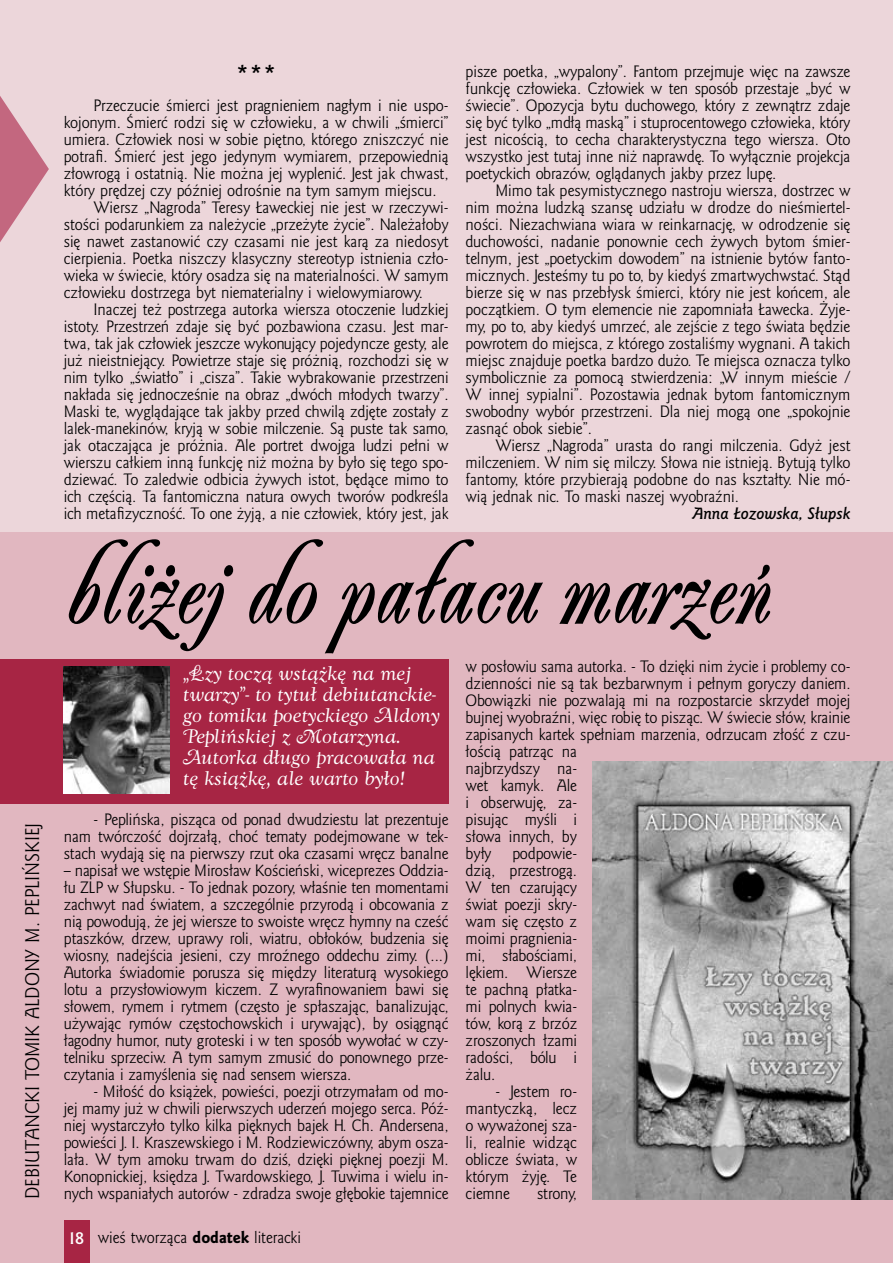
<style>
.page{position:relative;width:893px;height:1263px;background:#ecd6da}
.page>*{position:absolute;margin:0;border:0;box-sizing:border-box;transform-origin:0 0}
.t1{font:700 115.2px "Ailanthus EFN";letter-spacing:.02em;color:#000;scale:.83 1}
.t2{font:700 21px "Goldy EFN";color:#000}
.t3{font:18px/21px "Goldy Swash EFN";letter-spacing:-.01em;color:#fff}
.t4{font:18px "Goldy EFN";color:#000}
.t5{font:15px/17px "Goldy EFN";letter-spacing:-.005em;color:#000;text-align:justify}
.t6{font:italic 700 15px "Goldy EFN";color:#000}
.s1{font-weight:700;font-size:16.5px;color:#fff}
.s2{font-family:"Goldy EFN Heavy"}
</style>
<div class="page">
<div style="left:0;top:533px;width:893px;height:730px;background:#e1b7c0"></div>
<div style="left:64px;top:1220px;width:25px;height:43px;background:#a72544"></div>
<div style="left:0;top:659px;width:449px;height:145px;background:#a72544"></div>
<img style="left:592px;top:761px;width:301px;height:438px">
<svg style="left:0;top:96px;width:49px;height:146px"></svg>
<img style="left:64px;top:666px;width:106px;height:128px">
<p class="t4" style="left:22px;top:1199px;width:377px;rotate:-90deg">Debiutancki tomik Aldony m . Pepliński ej</p>
<h2 class="t2" style="left:237px;top:60px;width:40px">***</h2>
<p class="t5" style="left:94px;top:97px;width:357px">Przeczucie śmierci jest pragnieniem nagłym i nie uspo-</p>
<p class="t5" style="left:64px;top:114px;width:386px">kojonym. Śmierć rodzi się w człowieku, a w chwili „śmierci”</p>
<p class="t5" style="left:64px;top:131px;width:386px">umiera. Człowiek nosi w sobie piętno, którego zniszczyć nie</p>
<p class="t5" style="left:64px;top:148px;width:386px">potrafi. Śmierć jest jego jedynym wymiarem, przepowiednią</p>
<p class="t5" style="left:64px;top:165px;width:386px">złowrogą i ostatnią. Nie można jej wyplenić. Jest jak chwast,</p>
<p class="t5" style="left:64px;top:182px;width:374px">który prędzej czy później odrośnie na tym samym miejscu.</p>
<p class="t5" style="left:94px;top:199px;width:357px">Wiersz „Nagroda” Teresy Ławeckiej nie jest w rzeczywi-</p>
<p class="t5" style="left:64px;top:216px;width:386px">stości podarunkiem za należycie „przeżyte życie”. Należałoby</p>
<p class="t5" style="left:64px;top:233px;width:386px">się nawet zastanowić czy czasami nie jest karą za niedosyt</p>
<p class="t5" style="left:64px;top:250px;width:386px">cierpienia. Poetka niszczy klasyczny stereotyp istnienia czło-</p>
<p class="t5" style="left:64px;top:267px;width:386px">wieka w świecie, który osadza się na materialności. W samym</p>
<p class="t5" style="left:64px;top:284px;width:361px">człowieku dostrzega byt niematerialny i wielowymiarowy.</p>
<p class="t5" style="left:94px;top:301px;width:357px">Inaczej też postrzega autorka wiersza otoczenie ludzkiej</p>
<p class="t5" style="left:64px;top:318px;width:386px">istoty. Przestrzeń zdaje się być pozbawiona czasu. Jest mar-</p>
<p class="t5" style="left:64px;top:335px;width:386px">twa, tak jak człowiek jeszcze wykonujący pojedyncze gesty, ale</p>
<p class="t5" style="left:64px;top:352px;width:386px">już nieistniejący. Powietrze staje się próżnią, rozchodzi się w</p>
<p class="t5" style="left:64px;top:369px;width:386px">nim tylko „światło” i „cisza”. Takie wybrakowanie przestrzeni</p>
<p class="t5" style="left:64px;top:386px;width:386px">nakłada się jednocześnie na obraz „dwóch młodych twarzy”.</p>
<p class="t5" style="left:64px;top:403px;width:386px">Maski te, wyglądające tak jakby przed chwilą zdjęte zostały z</p>
<p class="t5" style="left:64px;top:420px;width:386px">lalek-manekinów, kryją w sobie milczenie. Są puste tak samo,</p>
<p class="t5" style="left:64px;top:437px;width:386px">jak otaczająca je próżnia. Ale portret dwojga ludzi pełni w</p>
<p class="t5" style="left:64px;top:454px;width:386px">wierszu całkiem inną funkcję niż można by było się tego spo-</p>
<p class="t5" style="left:64px;top:471px;width:386px">dziewać. To zaledwie odbicia żywych istot, będące mimo to</p>
<p class="t5" style="left:64px;top:488px;width:386px">ich częścią. Ta fantomiczna natura owych tworów podkreśla</p>
<p class="t5" style="left:64px;top:505px;width:386px">ich metafizyczność. To one żyją, a nie człowiek, który jest, jak</p>
<p class="t5" style="left:466px;top:63px;width:386px">pisze poetka, „wypalony”. Fantom przejmuje więc na zawsze funkcję człowieka. Człowiek w ten sposób przestaje „być w świecie”. Opozycja bytu duchowego, który z zewnątrz zdaje się być tylko „mdłą maską” i stuprocentowego człowieka, który jest nicością, to cecha charakterystyczna tego wiersza. Oto wszystko jest tutaj inne niż naprawdę. To wyłącznie projekcja poetyckich obrazów, oglądanych jakby przez lupę.</p>
<p class="t5" style="left:466px;top:182px;width:386px;text-indent:30px">Mimo tak pesymistycznego nastroju wiersza, dostrzec w nim można ludzką szansę udziału w drodze do nieśmiertel&shy;ności. Niezachwiana wiara w reinkarnację, w odrodzenie się duchowości, nadanie ponownie cech żywych bytom śmier&shy;telnym, jest „poetyckim dowodem” na istnienie bytów fanto&shy;micznych. Jesteśmy tu po to, by kiedyś zmartwychwstać. Stąd bierze się w nas przebłysk śmierci, który nie jest końcem, ale początkiem. O tym elemencie nie zapomniała Ławecka. Żyje&shy;my, po to, aby kiedyś umrzeć, ale zejście z tego świata będzie powrotem do miejsca, z którego zostaliśmy wygnani. A takich miejsc znajduje poetka bardzo dużo. Te miejsca oznacza tylko symbolicznie za pomocą stwierdzenia: „W innym mieście / W innej sypialni”. Pozostawia jednak bytom fantomicznym swobodny wybór przestrzeni. Dla niej mogą one „spokojnie zasnąć obok siebie”.</p>
<p class="t5" style="left:466px;top:437px;width:386px;text-indent:30px">Wiersz „Nagroda” urasta do rangi milczenia. Gdyż jest milczeniem. W nim się milczy. Słowa nie istnieją. Bytują tylko fantomy, które przybierają podobne do nas kształty. Nie mó&shy;wią jednak nic. To maski naszej wyobraźni.</p>
<p class="t6" style="left:692px;top:504px;width:160px">Anna Łozowska, Słupsk</p>
<h1 class="t1" style="left:64px;top:521px;width:850px">bliżej do pałacu marzeń</h1>
<p class="t3" style="left:183px;top:664px;width:259px">„Łzy toczą wstążkę na mej twarzy”- to tytuł debiutanckie&shy;go tomiku poetyckiego Aldony<br>Peplińskiej z Motarzyna.<br>Autorka długo pracowała na tę książkę, ale warto było!</p>
<p class="t5" style="left:466px;top:658px;width:386px;text-align:left">w posłowiu sama autorka. - To dzięki nim życie i problemy co&shy;dzienności nie są tak bezbarwnym i pełnym goryczy daniem.<br>Obowiązki nie pozwalają mi na rozpostarcie skrzydeł mojej bujnej wyobraźni, więc robię to pisząc. W świecie słów, krainie zapisanych kartek spełniam marzenia, odrzucam złość z czu&shy;łością patrząc na<br>najbrzydszy na-<br>wet kamyk. Ale<br>i obserwuję, za-<br>pisując myśli i<br>słowa innych, by<br>były</p>
<p class="t5" style="left:64px;top:812px;width:386px;text-indent:30px">- Peplińska, pisząca od ponad dwudziestu lat prezentuje nam twórczość dojrzałą, choć tematy podejmowane w tek&shy;stach wydają się na pierwszy rzut oka czasami wręcz banalne</p>
<p class="t5" style="left:64px;top:863px;width:386px">– napisał we wstępie Mirosław Kościeński, wiceprezes Oddzia&shy;łu ZLP w Słupsku. - To jednak pozory, właśnie ten momentami zachwyt nad światem, a szczególnie przyrodą i obcowania z nią powodują, że jej wiersze to swoiste wręcz hymny na cześć ptaszków, drzew, uprawy roli, wiatru, obłoków, budzenia się wiosny, nadejścia jesieni, czy mroźnego oddechu zimy. (...)<br>Autorka świadomie porusza się między literaturą wysokiego lotu a przysłowiowym kiczem. Z wyrafinowaniem bawi się słowem, rymem i rytmem (często je spłaszając, banalizując, używając rymów częstochowskich i urywając), by osiągnąć łagodny humor, nuty groteski i w ten sposób wywołać w czy&shy;telniku sprzeciw. A tym samym zmusić do ponownego prze&shy;czytania i zamyślenia się nad sensem wiersza.</p>
<p class="t5" style="left:64px;top:1084px;width:386px;text-indent:30px">- Miłość do książek, powieści, poezji otrzymałam od mo&shy;jej mamy już w chwili pierwszych uderzeń mojego serca. Póź&shy;niej wystarczyło tylko kilka pięknych bajek H. Ch. Andersena, powieści J. I. Kraszewskiego i M. Rodziewiczówny, abym osza&shy;lała. W tym amoku trwam do dziś, dzięki pięknej poezji M.<br>Konopnickiej, księdza J. Twardowskiego, J. Tuwima i wielu in&shy;nych wspaniałych autorów - zdradza swoje głębokie tajemnice</p>
<p class="t5" style="left:466px;top:846px;width:113px;text-indent:47px">podpowie&shy;dzią, przestrogą.<br>W ten czarujący świat poezji skry&shy;wam się często z moimi pragnienia&shy;mi, słabościami, lękiem. Wiersze te pachną płatka&shy;mi polnych kwia&shy;tów, korą z brzóz zroszonych łzami radości, bólu i żalu.</p>
<p class="t5" style="left:466px;top:1084px;width:113px;text-indent:30px">- Jestem ro&shy;mantyczką, lecz o wyważonej sza&shy;li, realnie widząc oblicze świata, w którym żyję. Te ciemne</p>
<p class="t5" style="left:537px;top:1186px;width:42px">strony,</p>
<p class="t5" style="left:69px;top:1230px;width:234px"><span class="s1">18</span> wieś tworząca <span class="s2">dodatek</span> literacki</p>
</div>
